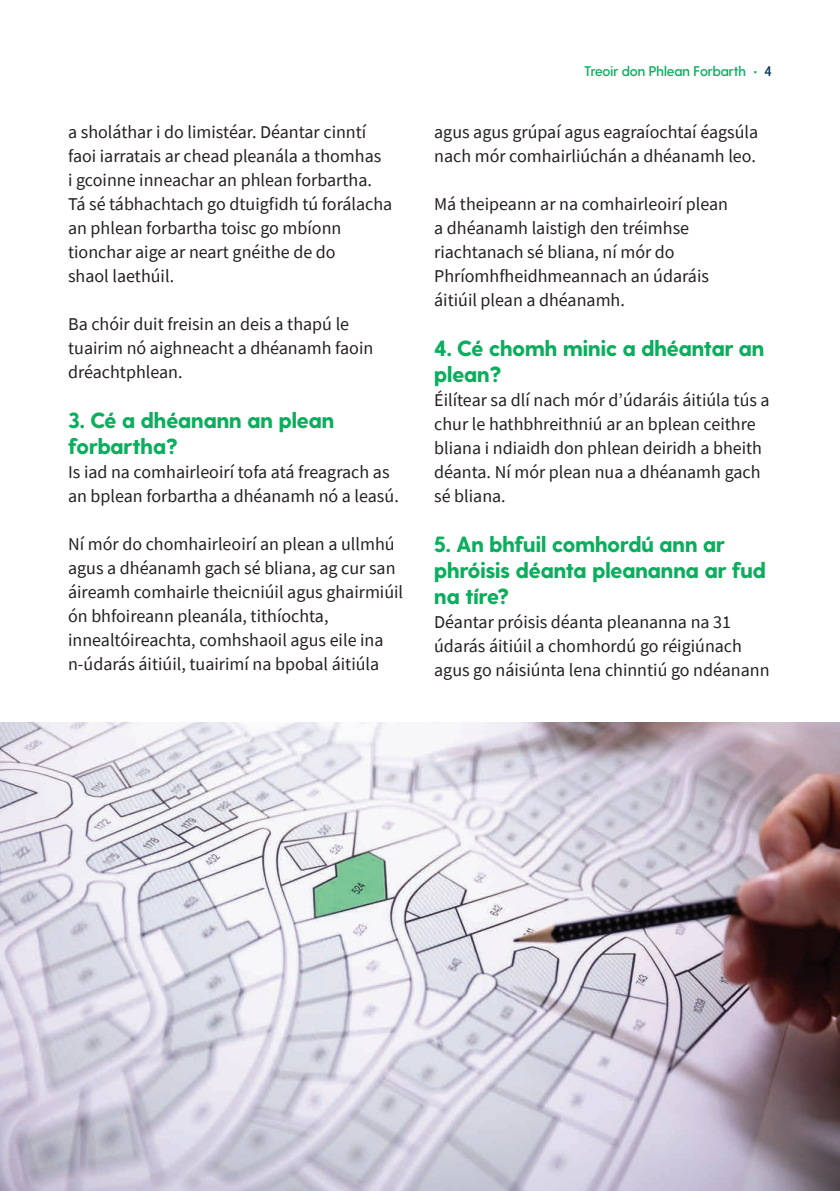
<style>
.page{position:relative;width:840px;height:1191px;background:#fff}
.page>*{position:absolute;margin:0;border:0;box-sizing:border-box;transform-origin:0 0}
.t1{font:800 22px/26px "Greycliff CF";color:#0bae5d}
.t2{font:18px/24px "Source Sans Pro";color:#231f20}
.t3{font:600 14px "Greycliff CF";color:#0bae5d}
.s1{color:#093153}
</style>
<div class="page">
<img style="left:0;top:723px;width:839px;height:468px">
<p class="t2" style="left:68px;top:120px;width:325px">a sholáthar i do limistéar. Déantar cinntí faoi iarratais ar chead pleanála a thomhas<br>i gcoinne inneachar an phlean forbartha.<br>Tá sé tábhachtach go dtuigfidh tú forálacha an phlean forbartha toisc go mbíonn tionchar aige ar neart gnéithe de do<br>shaol laethúil.</p>
<p class="t2" style="left:68px;top:312px;width:306px">Ba chóir duit freisin an deis a thapú le tuairim nó aighneacht a dhéanamh faoin dréachtphlean.</p>
<p class="t1" style="left:68px;top:408px;width:267px">3. Cé a dhéanann an plean forbartha?</p>
<p class="t2" style="left:68px;top:460px;width:332px">Is iad na comhairleoirí tofa atá freagrach as an bplean forbartha a dhéanamh nó a leasú.</p>
<p class="t2" style="left:68px;top:532px;width:336px">Ní mór do chomhairleoirí an plean a ullmhú agus a dhéanamh gach sé bliana, ag cur san áireamh comhairle theicniúil agus ghairmiúil ón bhfoireann pleanála, tithíochta, innealtóireachta, comhshaoil agus eile ina n-údarás áitiúil, tuairimí na bpobal áitiúla</p>
<p class="t3" style="left:584px;top:63px;width:189px">Treoir don Phlean Forbarth • <span class="s1">4</span></p>
<p class="t2" style="left:434px;top:120px;width:325px">agus agus grúpaí agus eagraíochtaí éagsúla nach mór comhairliúchán a dhéanamh leo.</p>
<p class="t2" style="left:434px;top:192px;width:295px">Má theipeann ar na comhairleoirí plean a dhéanamh laistigh den tréimhse riachtanach sé bliana, ní mór do Phríomhfheidhmeannach an údaráis áitiúil plean a dhéanamh.</p>
<p class="t1" style="left:434px;top:336px;width:331px">4. Cé chomh minic a dhéantar an plean?</p>
<p class="t2" style="left:434px;top:388px;width:337px">Éilítear sa dlí nach mór d’údaráis áitiúla tús a chur le hathbhreithniú ar an bplean ceithre bliana i ndiaidh don phlean deiridh a bheith déanta. Ní mór plean nua a dhéanamh gach sé bliana.</p>
<p class="t1" style="left:434px;top:532px;width:333px">5. An bhfuil comhordú ann ar phróisis déanta pleananna ar fud na tíre?</p>
<p class="t2" style="left:434px;top:610px;width:337px">Déantar próisis déanta pleananna na 31 údarás áitiúil a chomhordú go réigiúnach agus go náisiúnta lena chinntiú go ndéanann</p>
</div>
